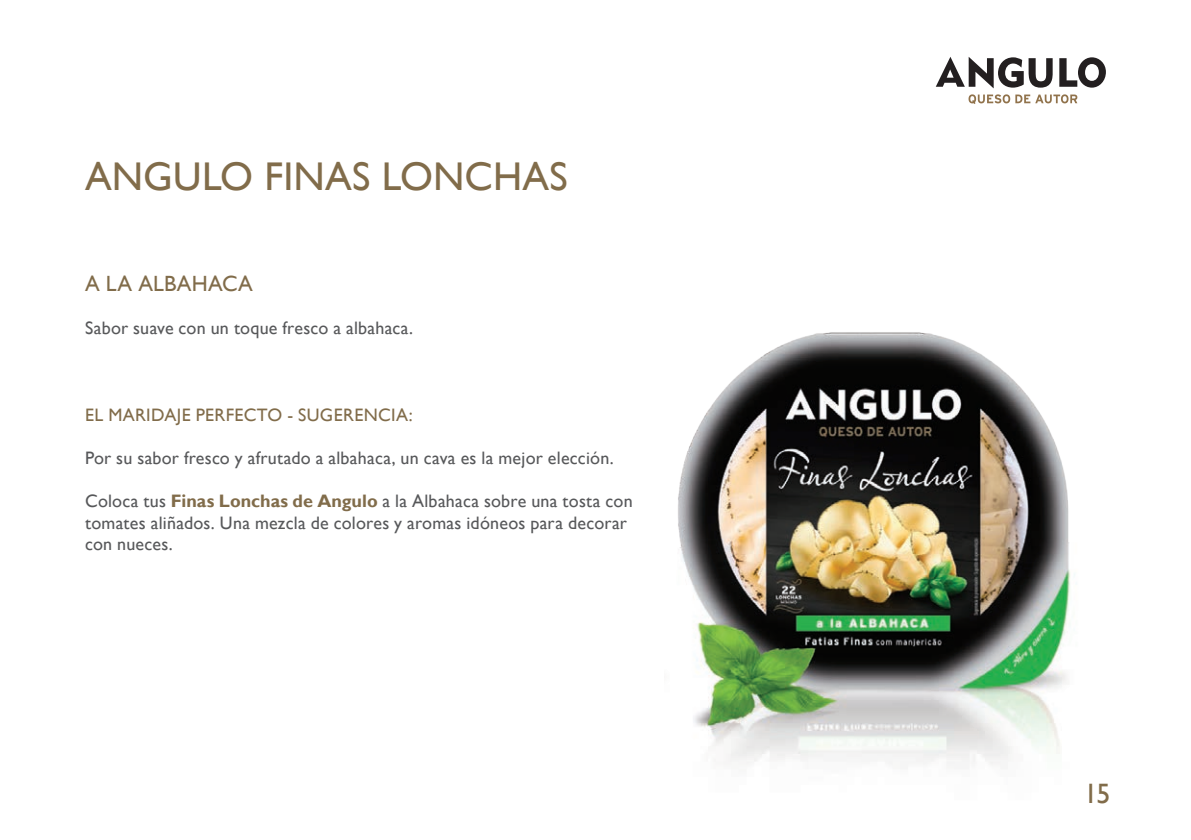
<style>
.page{position:relative;width:1191px;height:840px;background:#fff}
.page>*{position:absolute;margin:0;border:0;box-sizing:border-box;transform-origin:0 0}
.t1{font:40px "Gill Sans";letter-spacing:.005em;color:#816c4a}
.t2{font:28px "Gill Sans";color:#816c4a}
.t3{font:22px "Gill Sans";letter-spacing:.01em;color:#816c4a}
.t4{font:18px "Gill Sans";letter-spacing:.01em;color:#57585a}
.t5{font:18px "Gill Sans";letter-spacing:.02em;color:#816c4a}
.s1{font-weight:700;color:#816c4a}
</style>
<div class="page">
<svg style="left:935px;top:57px;width:117px;height:31px"></svg>
<svg style="left:1059px;top:57px;width:47px;height:31px"></svg>
<svg style="left:968px;top:94px;width:109px;height:10px"></svg>
<img style="left:678px;top:332px;width:397px;height:433px">
<p class="t1" style="left:85px;top:153px;width:484px">ANGULO FINAS LONCHAS</p>
<p class="t3" style="left:85px;top:270px;width:169px">A LA ALBAHACA</p>
<p class="t4" style="left:85px;top:317px;width:329px">Sabor suave con un toque fresco a albahaca.</p>
<p class="t5" style="left:85px;top:404px;width:329px">EL MARIDAJE PERFECTO - SUGERENCIA:</p>
<p class="t4" style="left:85px;top:447px;width:530px">Por su sabor fresco y afrutado a albahaca, un cava es la mejor elección.</p>
<p class="t4" style="left:85px;top:490px;width:549px">Coloca tus <span class="s1">Finas Lonchas de Angulo</span> a la Albahaca sobre una tosta con</p>
<p class="t4" style="left:85px;top:512px;width:543px">tomates aliñados. Una mezcla de colores y aromas idóneos para decorar</p>
<p class="t4" style="left:85px;top:533px;width:89px">con nueces.</p>
<h2 class="t2" style="left:1083px;top:777px;width:28px">15</h2>
</div>
